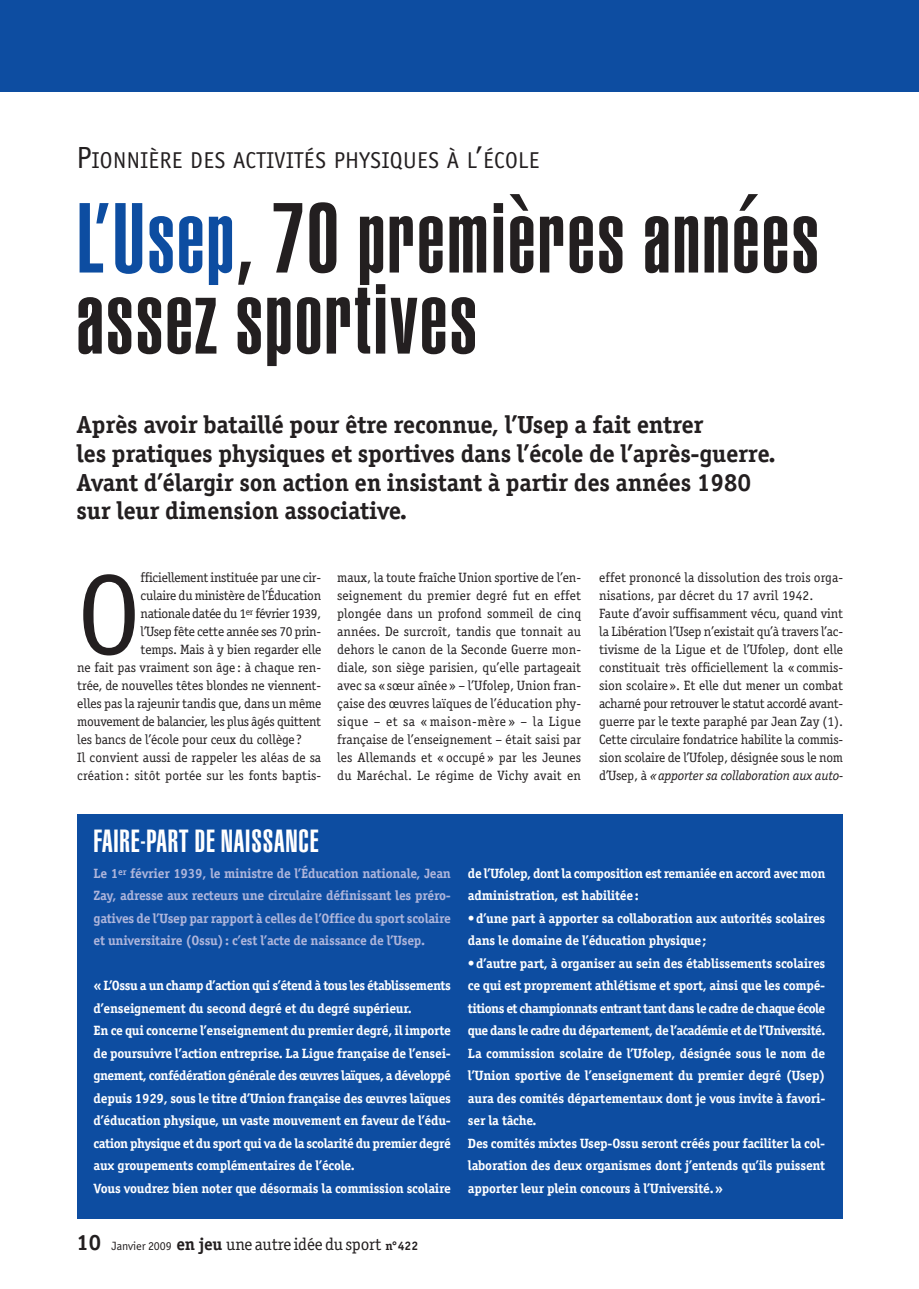
<style>
.page{position:relative;width:919px;height:1289px;background:#fff}
.page>*{position:absolute;margin:0;border:0;box-sizing:border-box;transform-origin:0 0}
.t1{font:113.85px "Officina Serif";color:#231f20}
.t2{font:900 extra-condensed 97.5px/81px "Helvetica";letter-spacing:.025em;color:#231f20}
.t3{font:900 extra-condensed 31.5px "Helvetica";letter-spacing:.025em;color:#fff}
.t4{font:700 24.75px/28.5px "Officina Serif";letter-spacing:-.01em;color:#231f20}
.t5{font:23.7px "Officina Sans";letter-spacing:.02em;color:#231f20}
.t6{font:17.25px "Officina Serif";letter-spacing:-.01em;color:#231f20}
.t7{font:13.5px/18px "Officina Serif";letter-spacing:-.01em;color:#231f20;text-align:justify}
.t8{font:700 13.5px/22.5px "Officina Serif";letter-spacing:-.015em;color:#fff}
.t9{font:700 13.5px/22.5px "Officina Serif";letter-spacing:-.015em;color:#aeb5db;text-align:justify}
.t10{font:13.5px "Officina Serif";letter-spacing:-.03em;color:#231f20}
.s1{font-size:31.5px}
.s2{color:#0d4da1}
.s3{font-style:italic}
.s4{font-weight:700;font-size:22.2px}
.s5{font-family:"Officina Sans";font-size:12.3px}
.s6{font-weight:700}
.s7{font-weight:700;font-size:12.3px}
</style>
<div class="page">
<div style="left:0;top:0;width:918px;height:91px;background:#0d4da1"></div>
<div style="left:77px;top:813px;width:765px;height:405px;background:#0d4da1"></div>
<h3 class="t5" style="left:77px;top:145px;width:464px"><span class="s1">P</span>IONNIÈRE DES ACTIVITÉS PHYSIQUES À L<span class="s1">’</span>ÉCOLE</h3>
<h2 class="t2" style="left:76px;top:203px;width:743px"><span class="s2">L’Usep</span>, 70 premières années assez sportives</h2>
<h3 class="t4" style="left:77px;top:413px;width:700px">Après avoir bataillé pour être reconnue, l’Usep a fait entrer<br>les pratiques physiques et sportives dans l’école de l’après-guerre.<br>Avant d’élargir son action en insistant à partir des années 1980 sur leur dimension associative.</h3>
<h1 class="t1" style="left:77px;top:548px;width:65px">O</h1>
<p class="t7" style="left:140px;top:568px;width:182px">fficiellement instituée par une cir-</p>
<p class="t7" style="left:140px;top:586px;width:182px">culaire du ministère de l’Éducation</p>
<p class="t10" style="left:140px;top:605px;width:182px">nationale datée du 1<sup>er</sup> février 1939,</p>
<p class="t7" style="left:140px;top:622px;width:182px">l’Usep fête cette année ses 70 prin-</p>
<p class="t7" style="left:140px;top:640px;width:182px">temps. Mais à y bien regarder elle</p>
<p class="t7" style="left:77px;top:658px;width:245px">ne fait pas vraiment son âge: à chaque ren-</p>
<p class="t7" style="left:77px;top:676px;width:245px">trée, de nouvelles têtes blondes ne viennent-</p>
<p class="t7" style="left:77px;top:694px;width:245px">elles pas la rajeunir tandis que, dans un même</p>
<p class="t7" style="left:77px;top:712px;width:245px">mouvement de balancier, les plus âgés quittent</p>
<p class="t7" style="left:77px;top:730px;width:226px">les bancs de l’école pour ceux du collège?</p>
<p class="t7" style="left:77px;top:748px;width:245px">Il convient aussi de rappeler les aléas de sa</p>
<p class="t7" style="left:77px;top:766px;width:245px">création: sitôt portée sur les fonts baptis-</p>
<p class="t7" style="left:337px;top:568px;width:245px">maux, la toute fraîche Union sportive de l’en&shy;seignement du premier degré fut en effet plongée dans un profond sommeil de cinq années. De surcroît, tandis que tonnait au dehors le canon de la Seconde Guerre mon&shy;diale, son siège parisien, qu’elle partageait avec sa «sœur aînée» – l’Ufolep, Union fran&shy;çaise des œuvres laïques de l’éducation phy&shy;sique – et sa « maison-mère » – la Ligue française de l’enseignement – était saisi par les Allemands et «occupé» par les Jeunes du Maréchal. Le régime de Vichy avait en</p>
<p class="t7" style="left:599px;top:568px;width:245px;text-align:left">effet prononcé la dissolution des trois orga&shy;nisations, par décret du 17 avril 1942.<br>Faute d’avoir suffisamment vécu, quand vint la Libération l’Usep n’existait qu’à travers l’ac&shy;tivisme de la Ligue et de l’Ufolep, dont elle constituait très officiellement la «commis&shy;sion scolaire». Et elle dut mener un combat acharné pour retrouver le statut accordé avant&shy;guerre par le texte paraphé par Jean Zay (1).<br>Cette circulaire fondatrice habilite la commis&shy;sion scolaire de l’Ufolep, désignée sous le nom d’Usep, à <span class="s3">«apporter sa collaboration aux auto-</span></p>
<h3 class="t3" style="left:94px;top:829px;width:226px">FAIRE-PART DE NAISSANCE</h3>
<p class="t9" style="left:94px;top:862px;width:359px">Le 1<sup>er</sup> février 1939, le ministre de l’Éducation nationale, Jean Zay, adresse aux recteurs une circulaire définissant les préro&shy;gatives de l’Usep par rapport à celles de l’Office du sport scolaire et universitaire (Ossu): c’est l’acte de naissance de l’Usep.</p>
<p class="t8" style="left:94px;top:975px;width:359px">« L’Ossu a un champ d’action qui s’étend à tous les établissements d’enseignement du second degré et du degré supérieur.<br>En ce qui concerne l’enseignement du premier degré, il importe de poursuivre l’action entreprise. La Ligue française de l’ensei&shy;gnement, confédération générale des œuvres laïques, a développé depuis 1929, sous le titre d’Union française des œuvres laïques d’éducation physique, un vaste mouvement en faveur de l’édu&shy;cation physique et du sport qui va de la scolarité du premier degré aux groupements complémentaires de l’école.<br>Vous voudrez bien noter que désormais la commission scolaire</p>
<p class="t6" style="left:77px;top:1233px;width:343px"><span class="s4">10</span> <span class="s5">Janvier 2009</span> <span class="s6">en jeu</span> uneautreidéedusport <span class="s7">n°422</span></p>
<p class="t8" style="left:468px;top:862px;width:359px">de l’Ufolep, dont la composition est remaniée en accord avec mon administration, est habilitée:</p>
<p class="t8" style="left:468px;top:907px;width:359px">•d’une part à apporter sa collaboration aux autorités scolaires dans le domaine de l’éducation physique;</p>
<p class="t8" style="left:468px;top:952px;width:359px">•d’autre part, à organiser au sein des établissements scolaires ce qui est proprement athlétisme et sport, ainsi que les compé&shy;titions et championnats entrant tant dans le cadre de chaque école que dans le cadre du département, de l’académie et de l’Université.<br>La commission scolaire de l’Ufolep, désignée sous le nom de l’Union sportive de l’enseignement du premier degré (Usep) aura des comités départementaux dont je vous invite à favori&shy;ser la tâche.<br>Des comités mixtes Usep-Ossu seront créés pour faciliter la col&shy;laboration des deux organismes dont j’entends qu’ils puissent apporter leur plein concours à l’Université.»</p>
</div>
